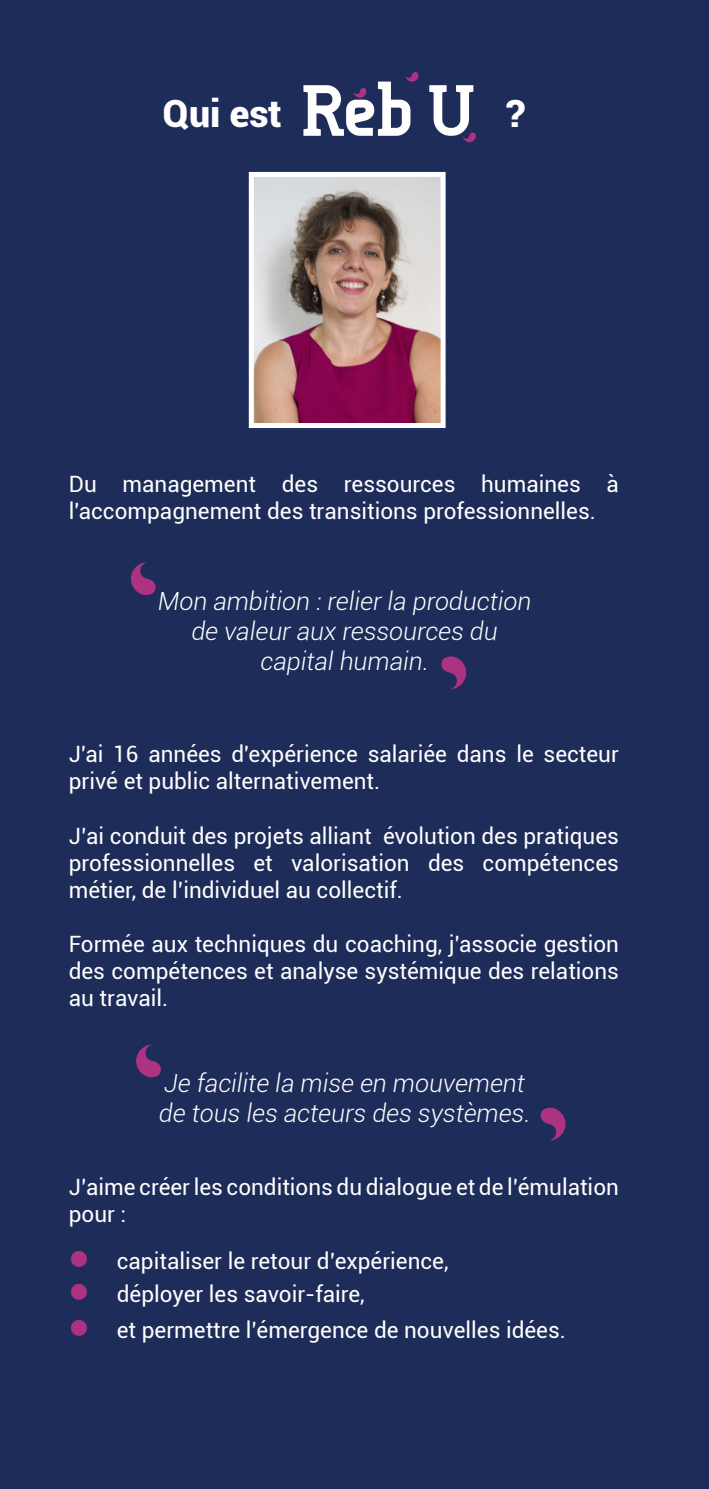
<style>
.page{position:relative;width:709px;height:1489px;background:#fff}
.page>*{position:absolute;margin:0;border:0;box-sizing:border-box;transform-origin:0 0}
.t1{font:800 72.25px "Tertre";color:#fff}
.t2{font:900 37.5px "Roboto";color:#fff}
.t3{font:italic 300 25px "Roboto";color:#fff}
.t4{font:22.5px/27px "Roboto";color:#fff}
.s1{color:#ad3382}
</style>
<div class="page">
<div style="left:0;top:0;width:709px;height:1488px;background:#1e2c59"></div>
<svg style="left:353px;top:88px;width:13px;height:10px"></svg>
<svg style="left:405px;top:72px;width:13px;height:10px"></svg>
<svg style="left:463px;top:132px;width:13px;height:10px"></svg>
<img style="left:255px;top:178px;width:184px;height:244px">
<div style="left:249px;top:172px;width:196px;height:256px;border:5px solid #fff"></div>
<svg style="left:540px;top:1107px;width:25px;height:33px"></svg>
<svg style="left:136px;top:1044px;width:25px;height:33px"></svg>
<svg style="left:131px;top:562px;width:25px;height:33px"></svg>
<svg style="left:441px;top:656px;width:25px;height:33px"></svg>
<h1 class="t1" style="left:302px;top:65px;width:174px">Reb U</h1>
<p class="t2" style="left:162px;top:87px;width:121px">Qui est</p>
<p class="t2" style="left:506px;top:87px;width:21px">?</p>
<p class="t4" style="left:69px;top:470px;width:551px">Du management des ressources humaines à l'accompagnement des transitions professionnelles.</p>
<p class="t3" style="left:158px;top:583px;width:375px">Mon ambition : relier la production</p>
<p class="t3" style="left:191px;top:613px;width:308px">de valeur aux ressources du</p>
<p class="t3" style="left:260px;top:643px;width:170px">capital humain.</p>
<p class="t4" style="left:69px;top:740px;width:551px">J'ai 16 années d'expérience salariée dans le secteur privé et public alternativement.</p>
<p class="t4" style="left:69px;top:821px;width:551px;text-align:justify">J’ai conduit des projets alliant évolution des pratiques professionnelles et valorisation des compétences métier, de l’individuel au collectif.</p>
<p class="t4" style="left:69px;top:929px;width:551px;text-align:justify">Formée aux techniques du coaching, j'associe gestion des compétences et analyse systémique des relations au travail.</p>
<p class="t3" style="left:164px;top:1065px;width:362px">Je facilite la mise en mouvement</p>
<p class="t3" style="left:159px;top:1095px;width:373px">de tous les acteurs des systèmes.</p>
<p class="t4" style="left:69px;top:1172px;width:551px">J’aime créer les conditions du dialogue et de l’émulation pour :</p>
<p class="t4" style="left:69px;top:1246px;width:381px"><span class="s1">●</span> capitaliser le retour d’expérience,</p>
<p class="t4" style="left:69px;top:1279px;width:297px"><span class="s1">●</span> déployer les savoir-faire,</p>
<p class="t4" style="left:69px;top:1315px;width:498px"><span class="s1">●</span> et permettre l’émergence de nouvelles idées.</p>
</div>
